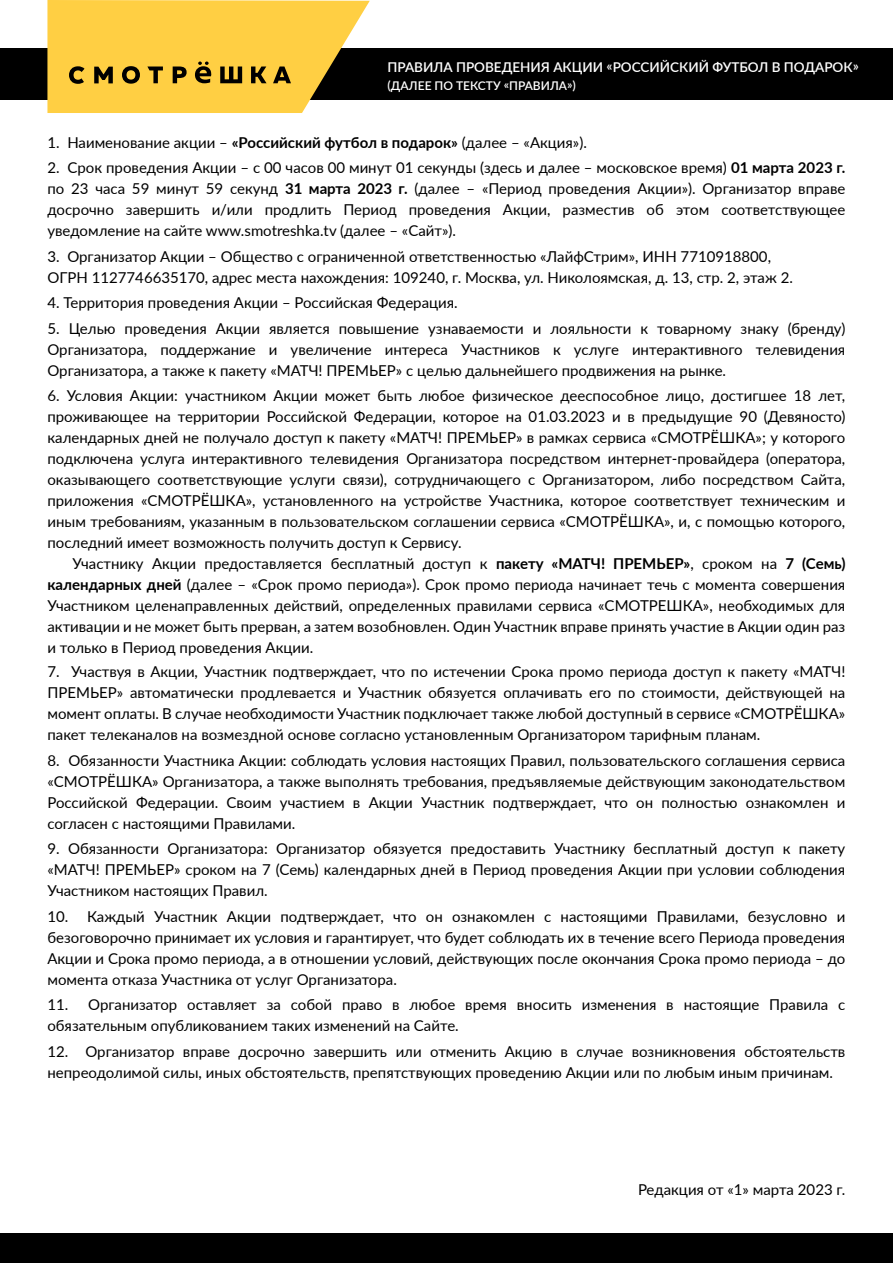
<style>
.page{position:relative;width:893px;height:1263px;background:#fff}
.page>*{position:absolute;margin:0;border:0;box-sizing:border-box;transform-origin:0 0}
.t1{font:15px/21px "Lato";color:#000;text-align:justify}
.t2{font:600 13.5px "Lato";color:#fff}
.t3{font:600 12px "Lato";color:#fff}
.s1{font-weight:700}
</style>
<div class="page">
<div style="left:0;top:48px;width:893px;height:52px;background:#000"></div>
<div style="left:0;top:1233px;width:893px;height:30px;background:#000"></div>
<svg style="left:47px;top:0;width:323px;height:113px;background:#e2ba44"></svg>
<p class="t2" style="left:387px;top:57px;width:473px">ПРАВИЛА ПРОВЕДЕНИЯ АКЦИИ «РОССИЙСКИЙ ФУТБОЛ В ПОДАРОК»</p>
<p class="t3" style="left:387px;top:76px;width:190px">(ДАЛЕЕ ПО ТЕКСТУ «ПРАВИЛА»)</p>
<p class="t1" style="left:47px;top:131px;width:541px">1. Наименование акции – <span class="s1">«Российский футбол в подарок»</span> (далее – «Акция»).</p>
<p class="t1" style="left:47px;top:157px;width:799px">2. Срок проведения Акции – с 00 часов 00 минут 01 секунды (здесь и далее – московское время) <span class="s1">01 марта 2023 г. </span>по 23 часа 59 минут 59 секунд <span class="s1">31 марта 2023 г.</span> (далее – «Период проведения Акции»). Организатор вправе досрочно завершить и/или продлить Период проведения Акции, разместив об этом соответствующее уведомление на сайте www.smotreshka.tv (далее – «Сайт»).</p>
<p class="t1" style="left:47px;top:245px;width:747px">3. Организатор Акции – Общество с ограниченной ответственностью «ЛайфСтрим», ИНН 7710918800,<br>ОГРН 1127746635170, адрес места нахождения: 109240, г. Москва, ул. Николоямская, д. 13, стр. 2, этаж 2.</p>
<p class="t1" style="left:47px;top:292px;width:412px">4. Территория проведения Акции – Российская Федерация.</p>
<p class="t1" style="left:47px;top:317px;width:799px">5. Целью проведения Акции является повышение узнаваемости и лояльности к товарному знаку (бренду)<br>Организатора, поддержание и увеличение интереса Участников к услуге интерактивного телевидения Организатора, а также к пакету «МАТЧ! ПРЕМЬЕР» с целью дальнейшего продвижения на рынке.</p>
<p class="t1" style="left:47px;top:385px;width:799px">6. Условия Акции: участником Акции может быть любое физическое дееспособное лицо, достигшее 18 лет, проживающее на территории Российской Федерации, которое на 01.03.2023 и в предыдущие 90 (Девяносто) календарных дней не получало доступ к пакету «МАТЧ! ПРЕМЬЕР» в рамках сервиса «СМОТРЁШКА»; у которого подключена услуга интерактивного телевидения Организатора посредством интернет-провайдера (оператора, оказывающего соответствующие услуги связи), сотрудничающего с Организатором, либо посредством Сайта, приложения «СМОТРЁШКА», установленного на устройстве Участника, которое соответствует техническим и иным требованиям, указанным в пользовательском соглашении сервиса «СМОТРЁШКА», и, с помощью которого, последний имеет возможность получить доступ к Сервису.</p>
<p class="t1" style="left:47px;top:553px;width:799px;text-indent:25px">Участнику Акции предоставляется бесплатный доступ к <span class="s1">пакету «МАТЧ! ПРЕМЬЕР»</span>, сроком на <span class="s1">7 (Семь) календарных дней</span> (далее – «Срок промо периода»). Срок промо периода начинает течь с момента совершения Участником целенаправленных действий, определенных правилами сервиса «СМОТРЕШКА», необходимых для активации и не может быть прерван, а затем возобновлен. Один Участник вправе принять участие в Акции один раз и только в Период проведения Акции.</p>
<p class="t1" style="left:47px;top:661px;width:799px">7. Участвуя в Акции, Участник подтверждает, что по истечении Срока промо периода доступ к пакету «МАТЧ!<br>ПРЕМЬЕР» автоматически продлевается и Участник обязуется оплачивать его по стоимости, действующей на момент оплаты. В случае необходимости Участник подключает также любой доступный в сервисе «СМОТРЁШКА» пакет телеканалов на возмездной основе согласно установленным Организатором тарифным планам.</p>
<p class="t1" style="left:47px;top:749px;width:799px">8. Обязанности Участника Акции: соблюдать условия настоящих Правил, пользовательского соглашения сервиса «СМОТРЁШКА» Организатора, а также выполнять требования, предъявляемые действующим законодательством Российской Федерации. Своим участием в Акции Участник подтверждает, что он полностью ознакомлен и согласен с настоящими Правилами.</p>
<p class="t1" style="left:47px;top:838px;width:799px">9. Обязанности Организатора: Организатор обязуется предоставить Участнику бесплатный доступ к пакету «МАТЧ! ПРЕМЬЕР» сроком на 7 (Семь) календарных дней в Период проведения Акции при условии соблюдения Участником настоящих Правил.</p>
<p class="t1" style="left:47px;top:905px;width:799px">10. Каждый Участник Акции подтверждает, что он ознакомлен с настоящими Правилами, безусловно и безоговорочно принимает их условия и гарантирует, что будет соблюдать их в течение всего Периода проведения Акции и Срока промо периода, а в отношении условий, действующих после окончания Срока промо периода – до момента отказа Участника от услуг Организатора.</p>
<p class="t1" style="left:47px;top:994px;width:799px">11. Организатор оставляет за собой право в любое время вносить изменения в настоящие Правила с обязательным опубликованием таких изменений на Сайте.</p>
<p class="t1" style="left:47px;top:1040px;width:799px">12. Организатор вправе досрочно завершить или отменить Акцию в случае возникновения обстоятельств непреодолимой силы, иных обстоятельств, препятствующих проведению Акции или по любым иным причинам.</p>
<p class="t1" style="left:638px;top:1178px;width:209px">Редакция от «1» марта 2023 г.</p>
</div>
